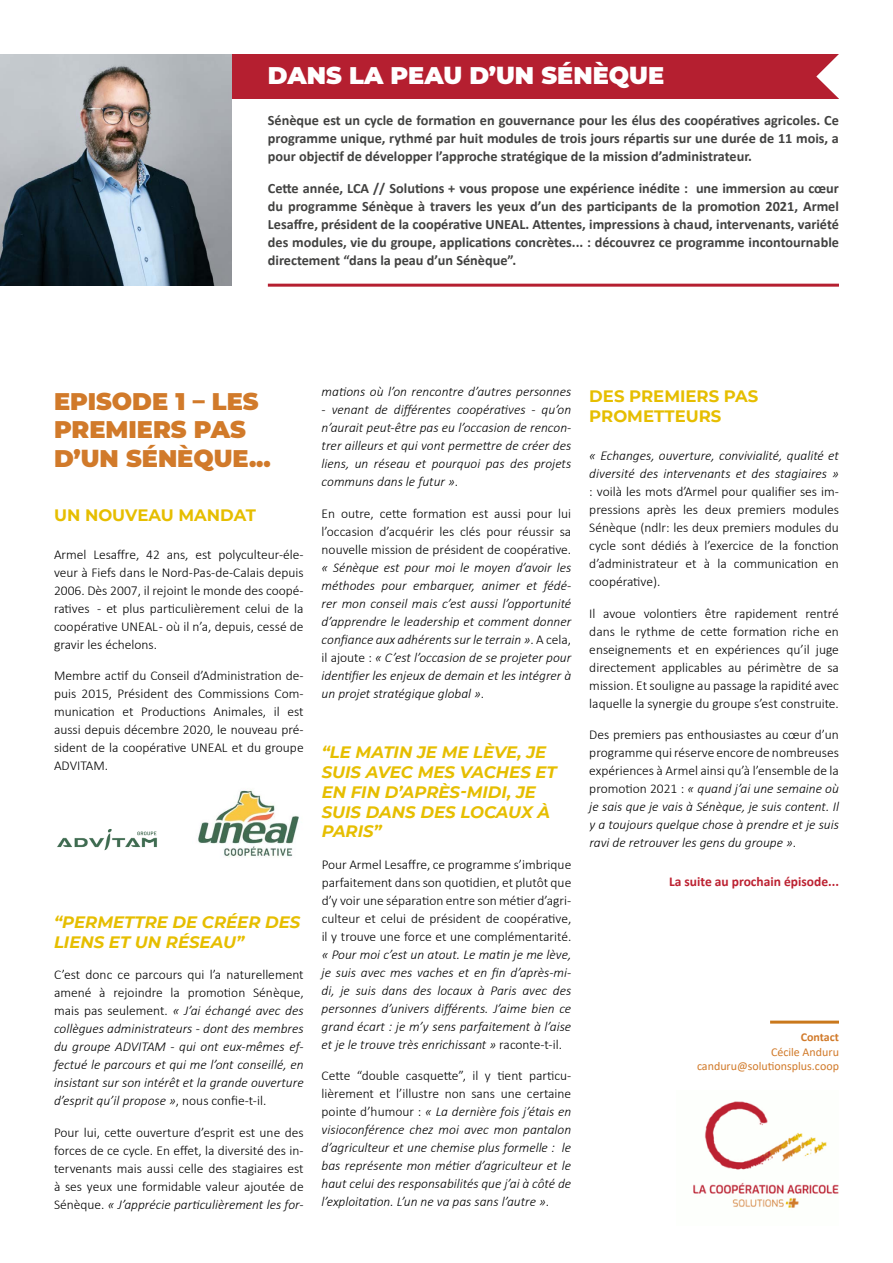
<style>
.page{position:relative;width:893px;height:1263px;background:#fff}
.page>*{position:absolute;margin:0;border:0;box-sizing:border-box;transform-origin:0 0}
.t1{font:900 24px/28.8px "Montserrat";color:#d17a2a}
.t2{font:900 24px "Montserrat";color:#fff}
.t3{font:italic 700 16.5px/19.8px "Montserrat";color:#e6be00}
.t4{font:700 16.5px/19.8px "Montserrat";color:#e6be00}
.t5{font:700 14.25px/18px "Calibri";color:#424241;text-align:justify}
.t6{font:italic 300 13.5px/18px "Calibri";color:#000;text-align:justify}
.t7{font:300 13.5px/18px "Calibri";color:#000;text-align:justify}
.t8{font:700 13.5px "Calibri";color:#bc2131}
.t9{font:12px/14.4px "Calibri";color:#d17a2a;text-align:right}
.t10{font:700 12px "Calibri";color:#d17a2a}
.s1{font-style:normal}
.s2{font-style:italic}
</style>
<div class="page">
<div style="left:110px;top:54px;width:729px;height:45px;background:#b51f30"></div>
<img style="left:57px;top:829px;width:100px;height:22px">
<img style="left:198px;top:789px;width:101px;height:68px">
<img style="left:0;top:54px;width:231px;height:231px">
<img style="left:693px;top:1101px;width:146px;height:107px">
<hr style="left:268px;top:284px;width:571px;height:3px;background:#b51f30">
<hr style="left:770px;top:1020px;width:69px;height:3px;background:#c9781c">
<svg style="left:816px;top:54px;width:23px;height:45px"></svg>
<h1 class="t2" style="left:268px;top:57px;width:398px">DANS LA PEAU D’UN SÉNÈQUE</h1>
<p class="t5" style="left:268px;top:112px;width:573px">Sénèque est un cycle de formation en gouvernance pour les élus des coopératives agricoles. Ce programme unique, rythmé par huit modules de trois jours répartis sur une durée de 11 mois, a pour objectif de développer l’approche stratégique de la mission d’administrateur.</p>
<p class="t5" style="left:268px;top:179px;width:573px">Cette année, LCA // Solutions + vous propose une expérience inédite : une immersion au cœur du programme Sénèque à travers les yeux d’un des participants de la promotion 2021, Armel Lesaffre, président de la coopérative UNEAL. Attentes, impressions à chaud, intervenants, variété des modules, vie du groupe, applications concrètes... : découvrez ce programme incontournable directement “dans la peau d’un Sénèque”.</p>
<h1 class="t1" style="left:54px;top:385px;width:218px">EPISODE 1 – LES<br>PREMIERS PAS<br>D’UN SÉNÈQUE...</h1>
<p class="t4" style="left:54px;top:504px;width:203px">UN NOUVEAU MANDAT</p>
<p class="t7" style="left:54px;top:545px;width:251px">Armel Lesaffre, 42 ans, est polyculteur-éle&shy;veur à Fiefs dans le Nord-Pas-de-Calais depuis 2006. Dès 2007, il rejoint le monde des coopé&shy;ratives - et plus particulièrement celui de la coopérative UNEAL - où il n’a, depuis, cessé de gravir les échelons.</p>
<p class="t7" style="left:54px;top:667px;width:251px">Membre actif du Conseil d’Administration de&shy;puis 2015, Président des Commissions Com&shy;munication et Productions Animales, il est aussi depuis décembre 2020, le nouveau pré&shy;sident de la coopérative UNEAL et du groupe ADVITAM.</p>
<p class="t3" style="left:54px;top:911px;width:248px">“PERMETTRE DE CRÉER DES<br>LIENS ET UN RÉSEAU”</p>
<p class="t6" style="left:54px;top:966px;width:251px"><span class="s1">C’est donc ce parcours qui l’a naturellement amené à rejoindre la promotion Sénèque, mais pas seulement.</span> « J’ai échangé avec des collègues administrateurs - dont des membres du groupe ADVITAM - qui ont eux-mêmes ef&shy;fectué le parcours et qui me l’ont conseillé, en insistant sur son intérêt et la grande ouverture d’esprit qu’il propose »<span class="s1">, nous confie-t-il.</span></p>
<p class="t7" style="left:54px;top:1123px;width:251px">Pour lui, cette ouverture d’esprit est une des forces de ce cycle. En effet, la diversité des in&shy;tervenants mais aussi celle des stagiaires est à ses yeux une formidable valeur ajoutée de Sénèque. <span class="s2">« J’apprécie particulièrement les for-</span></p>
<p class="t6" style="left:322px;top:383px;width:251px">mations où l’on rencontre d’autres personnes</p>
<p class="t6" style="left:322px;top:401px;width:251px">- venant de différentes coopératives - qu’on n’aurait peut-être pas eu l’occasion de rencon&shy;trer ailleurs et qui vont permettre de créer des liens, un réseau et pourquoi pas des projets communs dans le futur »<span class="s1">.</span></p>
<p class="t7" style="left:322px;top:504px;width:251px">En outre, cette formation est aussi pour lui l’occasion d’acquérir les clés pour réussir sa nouvelle mission de président de coopérative.</p>
<p class="t6" style="left:322px;top:558px;width:251px">« Sénèque est pour moi le moyen d’avoir les méthodes pour embarquer, animer et fédé&shy;rer mon conseil mais c’est aussi l’opportunité d’apprendre le leadership et comment donner confiance aux adhérents sur le terrain »<span class="s1">. A cela, il ajoute :</span> « C’est l’occasion de se projeter pour identifier les enjeux de demain et les intégrer à un projet stratégique global »<span class="s1">.</span></p>
<p class="t3" style="left:322px;top:742px;width:237px">“LE MATIN JE ME LÈVE, JE<br>SUIS AVEC MES VACHES ET<br>EN FIN D’APRÈS-MIDI, JE<br>SUIS DANS DES LOCAUX À<br>PARIS”</p>
<p class="t7" style="left:322px;top:855px;width:251px">Pour Armel Lesaffre, ce programme s’imbrique parfaitement dans son quotidien, et plutôt que d’y voir une séparation entre son métier d’agri&shy;culteur et celui de président de coopérative, il y trouve une force et une complémentarité.</p>
<p class="t6" style="left:322px;top:945px;width:251px">« Pour moi c’est un atout. Le matin je me lève, je suis avec mes vaches et en fin d’après-mi&shy;di, je suis dans des locaux à Paris avec des personnes d’univers différents. J’aime bien ce grand écart : je m’y sens parfaitement à l’aise et je le trouve très enrichissant » <span class="s1">raconte-t-il.</span></p>
<p class="t6" style="left:322px;top:1067px;width:251px"><span class="s1">Cette “double casquette”, il y tient particu&shy;lièrement et l’illustre non sans une certaine pointe d’humour :</span> « La dernière fois j’étais en visioconférence chez moi avec mon pantalon d’agriculteur et une chemise plus formelle : le bas représente mon métier d’agriculteur et le haut celui des responsabilités que j’ai à côté de l’exploitation. L’un ne va pas sans l’autre »<span class="s1">.</span></p>
<p class="t4" style="left:589px;top:386px;width:171px">DES PREMIERS PAS<br>PROMETTEURS</p>
<p class="t6" style="left:589px;top:447px;width:251px">« Echanges, ouverture, convivialité, qualité et diversité des intervenants et des stagiaires »</p>
<p class="t7" style="left:589px;top:483px;width:251px">: voilà les mots d’Armel pour qualifier ses im&shy;pressions après les deux premiers modules Sénèque (ndlr: les deux premiers modules du cycle sont dédiés à l’exercice de la fonction d’administrateur et à la communication en coopérative).</p>
<p class="t7" style="left:589px;top:604px;width:251px">Il avoue volontiers être rapidement rentré dans le rythme de cette formation riche en enseignements et en expériences qu’il juge directement applicables au périmètre de sa mission. Et souligne au passage la rapidité avec laquelle la synergie du groupe s’est construite.</p>
<p class="t6" style="left:589px;top:726px;width:251px"><span class="s1">Des premiers pas enthousiastes au cœur d’un programme qui réserve encore de nombreuses expériences à Armel ainsi qu’à l’ensemble de la promotion 2021 :</span> « quand j’ai une semaine où je sais que je vais à Sénèque, je suis content. Il y a toujours quelque chose à prendre et je suis ravi de retrouver les gens du groupe »<span class="s1">.</span></p>
<p class="t8" style="left:669px;top:871px;width:171px">La suite au prochain épisode...</p>
<p class="t10" style="left:801px;top:1029px;width:40px">Contact</p>
<p class="t9" style="left:697px;top:1044px;width:143px">Cécile Anduru canduru@solutionsplus.coop</p>
</div>
